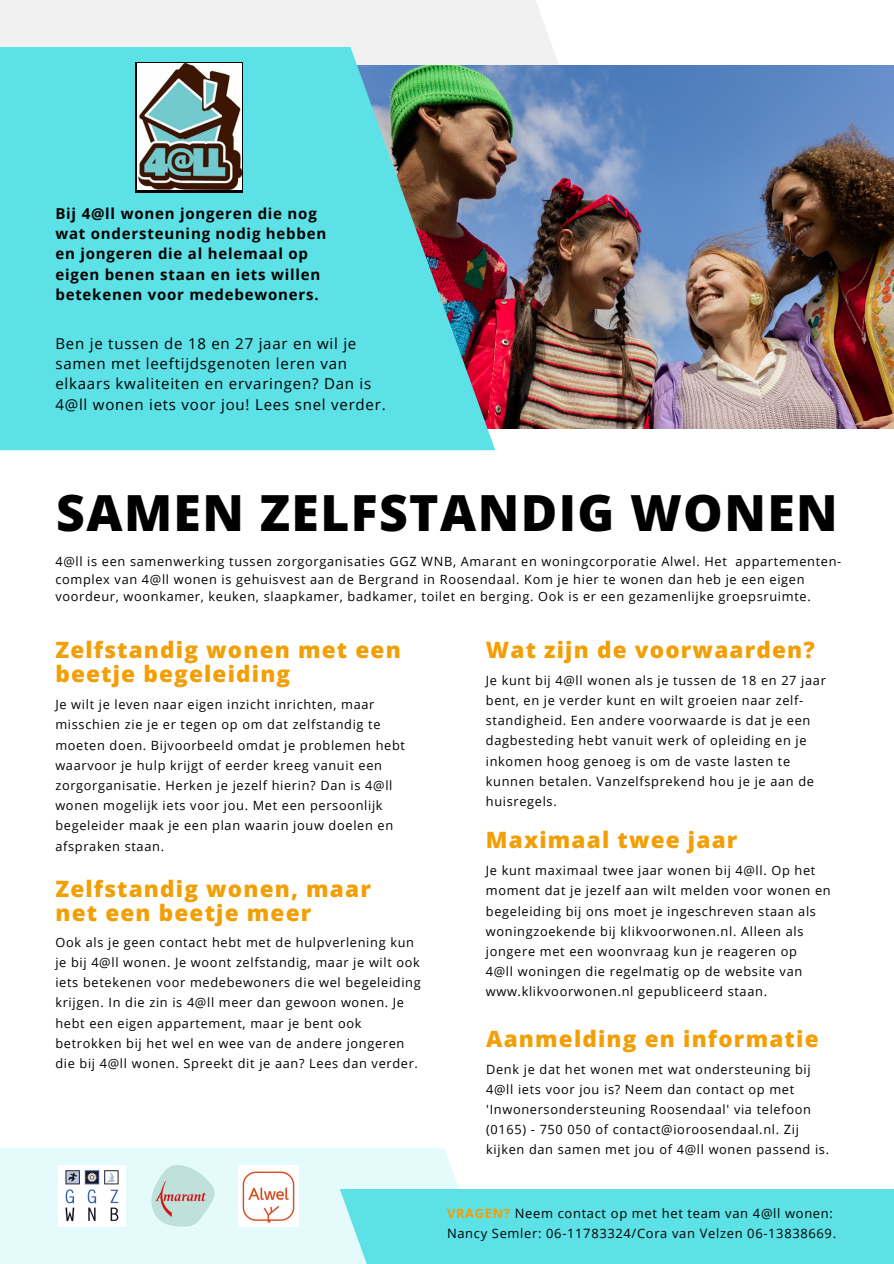
<style>
.page{position:relative;width:894px;height:1264px;background:#fff}
.page>*{position:absolute;margin:0;border:0;box-sizing:border-box;transform-origin:0 0}
.t1{font:800 49.8px "Open Sans";letter-spacing:.03em;color:#000}
.t2{font:800 22.5px/23.7px "Open Sans";letter-spacing:.05em;color:#f29f05}
.t3{font:15px/20.2px "Open Sans";letter-spacing:.05em;color:#000}
.t4{font:700 15px/20.2px "Open Sans";letter-spacing:.05em;color:#000}
.t5{font:12.9px/19.4px "Open Sans";letter-spacing:.055em;color:#000}
.t6{font:12.75px/20.2px "Open Sans";letter-spacing:.05em;color:#000}
.s1{font-weight:700;color:#f29f05}
</style>
<div class="page">
<div style="left:0;top:0;width:570px;height:66px;background:#f1f1f1"></div>
<img style="left:495px;top:66px;width:398px;height:362px">
<svg style="left:0;top:47px;width:495px;height:403px;background:#5fcccf"></svg>
<div style="left:0;top:1148px;width:459px;height:115px;background:#e5fafb"></div>
<div style="left:340px;top:1188px;width:553px;height:75px;background:#5ce1e6"></div>
<svg style="left:135px;top:62px;width:108px;height:131px"></svg>
<img style="left:137px;top:64px;width:104px;height:126px">
<img style="left:238px;top:1165px;width:61px;height:61px">
<img style="left:152px;top:1165px;width:63px;height:60px">
<img style="left:59px;top:1165px;width:66px;height:61px">
<p class="t4" style="left:55px;top:203px;width:263px">Bij 4@ll wonen jongeren die nog</p>
<p class="t4" style="left:55px;top:223px;width:272px">wat ondersteuning nodig hebben</p>
<p class="t4" style="left:55px;top:243px;width:266px">en jongeren die al helemaal op eigen benen staan en iets willen betekenen voor medebewoners.</p>
<p class="t3" style="left:55px;top:333px;width:332px">Ben je tussen de 18 en 27 jaar en wil je samen met leeftijdsgenoten leren van elkaars kwaliteiten en ervaringen? Dan is 4@ll wonen iets voor jou! Lees snel verder.</p>
<p class="t1" style="left:56px;top:478px;width:782px">SAMEN ZELFSTANDIG WONEN</p>
<p class="t6" style="left:55px;top:553px;width:787px;line-height:17px">4@ll is een samenwerking tussen zorgorganisaties GGZ WNB, Amarant en woningcorporatie Alwel. Het appartementen&shy;complex van 4@ll wonen is gehuisvest aan de Bergrand in Roosendaal. Kom je hier te wonen dan heb je een eigen voordeur, woonkamer, keuken, slaapkamer, badkamer, toilet en berging. Ook is er een gezamenlijke groepsruimte.</p>
<p class="t2" style="left:55px;top:637px;width:347px">Zelfstandig wonen met een beetje begeleiding</p>
<p class="t6" style="left:55px;top:694px;width:351px">Je wilt je leven naar eigen inzicht inrichten, maar misschien zie je er tegen op om dat zelfstandig te moeten doen. Bijvoorbeeld omdat je problemen hebt waarvoor je hulp krijgt of eerder kreeg vanuit een zorgorganisatie. Herken je jezelf hierin? Dan is 4@ll wonen mogelijk iets voor jou. Met een persoonlijk begeleider maak je een plan waarin jouw doelen en afspraken staan.</p>
<p class="t2" style="left:55px;top:876px;width:317px">Zelfstandig wonen, maar net een beetje meer</p>
<p class="t6" style="left:55px;top:931px;width:367px">Ook als je geen contact hebt met de hulpverlening kun je bij 4@ll wonen. Je woont zelfstandig, maar je wilt ook iets betekenen voor medebewoners die wel begeleiding krijgen. In die zin is 4@ll meer dan gewoon wonen. Je hebt een eigen appartement, maar je bent ook betrokken bij het wel en wee van de andere jongeren die bij 4@ll wonen. Spreekt dit je aan? Lees dan verder.</p>
<p class="t2" style="left:485px;top:637px;width:330px">Wat zijn de voorwaarden?</p>
<p class="t6" style="left:485px;top:669px;width:341px">Je kunt bij 4@ll wonen als je tussen de 18 en 27 jaar bent, en je verder kunt en wilt groeien naar zelf&shy;standigheid. Een andere voorwaarde is dat je een dagbesteding hebt vanuit werk of opleiding en je inkomen hoog genoeg is om de vaste lasten te kunnen betalen. Vanzelfsprekend hou je je aan de huisregels.</p>
<p class="t2" style="left:485px;top:827px;width:253px">Maximaal twee jaar</p>
<p class="t6" style="left:485px;top:860px;width:346px">Je kunt maximaal twee jaar wonen bij 4@ll. Op het moment dat je jezelf aan wilt melden voor wonen en begeleiding bij ons moet je ingeschreven staan als woningzoekende bij klikvoorwonen.nl. Alleen als jongere met een woonvraag kun je reageren op</p>
<p class="t6" style="left:485px;top:961px;width:318px">4@ll woningen die regelmatig op de website van www.klikvoorwonen.nl gepubliceerd staan.</p>
<p class="t2" style="left:486px;top:1025px;width:334px">Aanmelding en informatie</p>
<p class="t6" style="left:486px;top:1058px;width:344px">Denk je dat het wonen met wat ondersteuning bij 4@ll iets voor jou is? Neem dan contact op met 'Inwonersondersteuning Roosendaal' via telefoon (0165) - 750 050 of contact@ioroosendaal.nl. Zij kijken dan samen met jou of 4@ll wonen passend is.</p>
<p class="t5" style="left:447px;top:1203px;width:390px"><span class="s1">VRAGEN?</span> Neem contact op met het team van 4@ll wonen:<br>Nancy Semler: 06-11783324/Cora van Velzen 06-13838669.</p>
</div>
